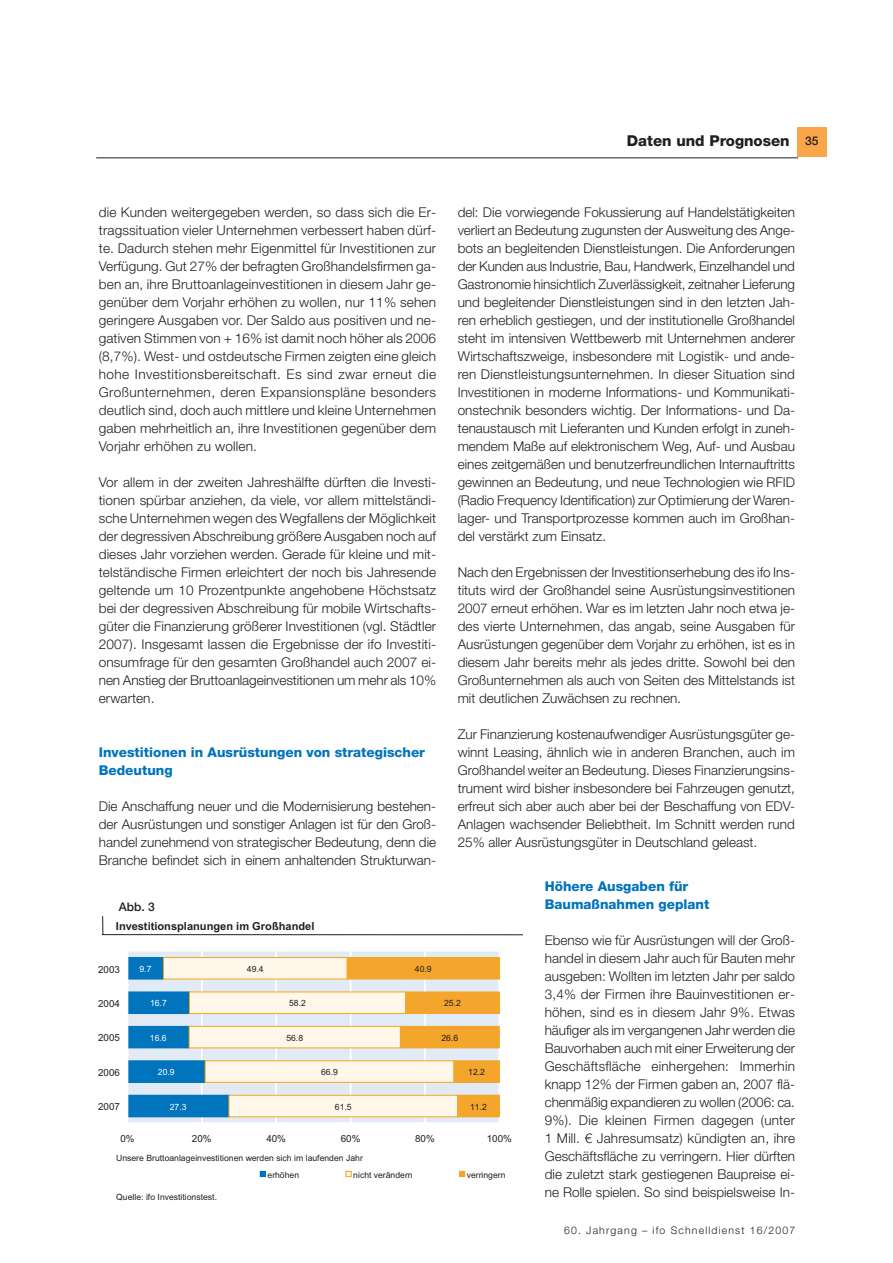
<style>
.page{position:relative;width:893px;height:1263px;background:#fff}
.page>*{position:absolute;margin:0;border:0;box-sizing:border-box;transform-origin:0 0}
.t1{font:800 15px "Helvetica Neue LT Std";color:#231f20}
.t2{font:300 13.5px/18px "Helvetica Neue LT Std";color:#231f20;text-align:justify}
.t3{font:800 13.5px/18px "Helvetica Neue LT Std";color:#0074bc}
.t4{font:500 12px "Helvetica Neue LT Std";color:#231f20}
.t5{font:700 11.1px "Arial";color:#231f20}
.t6{font:300 10.5px "Helvetica Neue LT Std";letter-spacing:.11em;color:#231f20}
.t7{font:9.75px "Arial";color:#231f20}
.t8{font:8.55px "Arial";color:#231f20}
.t9{font:8.55px "Arial";color:#fff}
</style>
<div class="page">
<hr style="left:96px;top:157px;width:702px;height:1px;background:#231f20">
<div style="left:796px;top:128px;width:30px;height:29px;background:#f9a64a"></div>
<div style="left:127px;top:951px;width:372px;height:172px;background:#e2eaf6"></div>
<hr style="left:201px;top:951px;width:2px;height:172px;background:#fff">
<hr style="left:275px;top:951px;width:2px;height:172px;background:#fff">
<hr style="left:350px;top:951px;width:1px;height:172px;background:#fff">
<hr style="left:424px;top:951px;width:2px;height:172px;background:#fff">
<div style="left:127px;top:1095px;width:102px;height:22px;background:#0074bc"></div>
<div style="left:127px;top:1061px;width:78px;height:21px;background:#0074bc"></div>
<div style="left:127px;top:1061px;width:78px;height:22px;border:1px solid #0074bc"></div>
<div style="left:127px;top:1026px;width:62px;height:22px;background:#0074bc"></div>
<div style="left:127px;top:1026px;width:62px;height:22px;border:1px solid #0074bc"></div>
<div style="left:127px;top:992px;width:62px;height:22px;background:#0074bc"></div>
<div style="left:127px;top:958px;width:36px;height:21px;background:#0074bc"></div>
<div style="left:127px;top:957px;width:37px;height:22px;border:1px solid #0074bc"></div>
<div style="left:229px;top:1095px;width:228px;height:22px;background:#fef7ea"></div>
<div style="left:229px;top:1095px;width:229px;height:22px;border:1px solid #f9a51b"></div>
<div style="left:205px;top:1061px;width:249px;height:21px;background:#fef7ea"></div>
<div style="left:205px;top:1061px;width:249px;height:22px;border:1px solid #f9a51b"></div>
<div style="left:189px;top:1026px;width:211px;height:22px;background:#fef7ea"></div>
<div style="left:189px;top:1026px;width:211px;height:22px;border:1px solid #f9a51b"></div>
<div style="left:189px;top:992px;width:217px;height:22px;background:#fef7ea"></div>
<div style="left:189px;top:992px;width:217px;height:22px;border:1px solid #f9a51b"></div>
<div style="left:163px;top:958px;width:184px;height:21px;background:#fef7ea"></div>
<div style="left:163px;top:957px;width:184px;height:22px;border:1px solid #f9a51b"></div>
<div style="left:457px;top:1095px;width:42px;height:22px;background:#f3a52c"></div>
<div style="left:454px;top:1061px;width:45px;height:21px;background:#f3a52c"></div>
<div style="left:453px;top:1061px;width:46px;height:22px;border:1px solid #f3a52c"></div>
<div style="left:400px;top:1026px;width:99px;height:22px;background:#f3a52c"></div>
<div style="left:406px;top:992px;width:93px;height:22px;background:#f3a52c"></div>
<div style="left:347px;top:958px;width:152px;height:21px;background:#f3a52c"></div>
<div style="left:347px;top:957px;width:152px;height:22px;border:1px solid #f3a52c"></div>
<hr style="left:127px;top:1122px;width:372px;height:2px;background:#fff">
<hr style="left:126px;top:951px;width:2px;height:172px;background:#fff">
<svg style="left:260px;top:1171px;width:6px;height:6px"></svg>
<svg style="left:345px;top:1171px;width:6px;height:6px"></svg>
<svg style="left:459px;top:1171px;width:6px;height:6px"></svg>
<svg style="left:102px;top:916px;width:1px;height:19px"></svg>
<hr style="left:103px;top:934px;width:419px;height:1px;background:#231f20">
<p class="t1" style="left:627px;top:135px;width:164px">Daten und Prognosen</p>
<p class="t4" style="left:805px;top:136px;width:15px">35</p>
<p class="t2" style="left:457px;top:204px;width:339px">del: Die vorwiegende Fokussierung auf Handelstätigkeiten verliert an Bedeutung zugunsten der Ausweitung des Ange&shy;bots an begleitenden Dienstleistungen. Die Anforderungen der Kunden aus Industrie, Bau, Handwerk, Einzelhandel und Gastronomie hinsichtlich Zuverlässigkeit, zeitnaher Lieferung und begleitender Dienstleistungen sind in den letzten Jah&shy;ren erheblich gestiegen, und der institutionelle Großhandel steht im intensiven Wettbewerb mit Unternehmen anderer Wirtschaftszweige, insbesondere mit Logistik- und ande&shy;ren Dienstleistungsunternehmen. In dieser Situation sind Investitionen in moderne Informations- und Kommunikati&shy;onstechnik besonders wichtig. Der Informations- und Da&shy;tenaustausch mit Lieferanten und Kunden erfolgt in zuneh&shy;mendem Maße auf elektronischem Weg, Auf- und Ausbau eines zeitgemäßen und benutzerfreundlichen Internauftritts gewinnen an Bedeutung, und neue Technologien wie RFID (Radio Frequency Identification) zur Optimierung der Waren&shy;lager- und Transportprozesse kommen auch im Großhan&shy;del verstärkt zum Einsatz.</p>
<p class="t2" style="left:457px;top:564px;width:339px">Nach den Ergebnissen der Investitionserhebung des ifo Ins&shy;tituts wird der Großhandel seine Ausrüstungsinvestitionen 2007 erneut erhöhen. War es im letzten Jahr noch etwa je&shy;des vierte Unternehmen, das angab, seine Ausgaben für Ausrüstungen gegenüber dem Vorjahr zu erhöhen, ist es in diesem Jahr bereits mehr als jedes dritte. Sowohl bei den Großunternehmen als auch von Seiten des Mittelstands ist mit deutlichen Zuwächsen zu rechnen.</p>
<p class="t2" style="left:457px;top:726px;width:339px">Zur Finanzierung kostenaufwendiger Ausrüstungsgüter ge&shy;winnt Leasing, ähnlich wie in anderen Branchen, auch im Großhandel weiter an Bedeutung. Dieses Finanzierungsins&shy;trument wird bisher insbesondere bei Fahrzeugen genutzt, erfreut sich aber auch aber bei der Beschaffung von EDV-Anlagen wachsender Beliebtheit. Im Schnitt werden rund 25% aller Ausrüstungsgüter in Deutschland geleast.</p>
<p class="t3" style="left:544px;top:879px;width:166px">Höhere Ausgaben für<br>Baumaßnahmen geplant</p>
<p class="t2" style="left:544px;top:933px;width:252px">Ebenso wie für Ausrüstungen will der Groß&shy;handel in diesem Jahr auch für Bauten mehr ausgeben: Wollten im letzten Jahr per saldo 3,4% der Firmen ihre Bauinvestitionen er&shy;höhen, sind es in diesem Jahr 9%. Etwas häufiger als im vergangenen Jahr werden die Bauvorhaben auch mit einer Erweiterung der Geschäftsfläche einhergehen: Immerhin knapp 12% der Firmen gaben an, 2007 flä&shy;chenmäßig expandieren zu wollen (2006: ca.<br>9%). Die kleinen Firmen dagegen (unter 1 Mill. € Jahresumsatz) kündigten an, ihre Geschäftsfläche zu verringern. Hier dürften die zuletzt stark gestiegenen Baupreise ei&shy;ne Rolle spielen. So sind beispielsweise In-</p>
<p class="t6" style="left:564px;top:1227px;width:233px">60. Jahrgang – ifo Schnelldienst 16/2007</p>
<p class="t2" style="left:99px;top:204px;width:339px">die Kunden weitergegeben werden, so dass sich die Er&shy;tragssituation vieler Unternehmen verbessert haben dürf&shy;te. Dadurch stehen mehr Eigenmittel für Investitionen zur Verfügung. Gut 27% der befragten Großhandelsfirmen ga&shy;ben an, ihre Bruttoanlageinvestitionen in diesem Jahr ge&shy;genüber dem Vorjahr erhöhen zu wollen, nur 11% sehen geringere Ausgaben vor. Der Saldo aus positiven und ne&shy;gativen Stimmen von + 16% ist damit noch höher als 2006 (8,7%). West- und ostdeutsche Firmen zeigten eine gleich hohe Investitionsbereitschaft. Es sind zwar erneut die Großunternehmen, deren Expansionspläne besonders deutlich sind, doch auch mittlere und kleine Unternehmen gaben mehrheitlich an, ihre Investitionen gegenüber dem Vorjahr erhöhen zu wollen.</p>
<p class="t2" style="left:99px;top:474px;width:339px">Vor allem in der zweiten Jahreshälfte dürften die Investi&shy;tionen spürbar anziehen, da viele, vor allem mittelständi&shy;sche Unternehmen wegen des Wegfallens der Möglichkeit der degressiven Abschreibung größere Ausgaben noch auf dieses Jahr vorziehen werden. Gerade für kleine und mit&shy;telständische Firmen erleichtert der noch bis Jahresende geltende um 10 Prozentpunkte angehobene Höchstsatz bei der degressiven Abschreibung für mobile Wirtschafts&shy;güter die Finanzierung größerer Investitionen (vgl. Städtler 2007). Insgesamt lassen die Ergebnisse der ifo Investiti&shy;onsumfrage für den gesamten Großhandel auch 2007 ei&shy;nen Anstieg der Bruttoanlageinvestitionen um mehr als 10% erwarten.</p>
<p class="t3" style="left:99px;top:744px;width:328px">Investitionen in Ausrüstungen von strategischer<br>Bedeutung</p>
<p class="t2" style="left:99px;top:798px;width:339px">Die Anschaffung neuer und die Modernisierung bestehen&shy;der Ausrüstungen und sonstiger Anlagen ist für den Groß&shy;handel zunehmend von strategischer Bedeutung, denn die Branche befindet sich in einem anhaltenden Strukturwan-</p>
<p class="t4" style="left:119px;top:903px;width:38px">Abb. 3</p>
<p class="t5" style="left:116px;top:922px;width:200px">Investitionsplanungen im Großhandel</p>
<p class="t7" style="left:98px;top:966px;width:23px">2003</p>
<p class="t8" style="left:415px;top:966px;width:18px">40.9</p>
<p class="t8" style="left:247px;top:966px;width:18px">49.4</p>
<p class="t9" style="left:139px;top:966px;width:14px">9.7</p>
<p class="t7" style="left:98px;top:1000px;width:23px">2004</p>
<p class="t8" style="left:444px;top:1000px;width:18px">25.2</p>
<p class="t8" style="left:289px;top:1000px;width:18px">58.2</p>
<p class="t9" style="left:150px;top:1000px;width:18px">16.7</p>
<p class="t7" style="left:98px;top:1034px;width:23px">2005</p>
<p class="t8" style="left:441px;top:1035px;width:18px">26.6</p>
<p class="t8" style="left:286px;top:1035px;width:18px">56.8</p>
<p class="t9" style="left:150px;top:1035px;width:18px">16.6</p>
<p class="t7" style="left:98px;top:1069px;width:23px">2006</p>
<p class="t8" style="left:468px;top:1069px;width:18px">12.2</p>
<p class="t8" style="left:321px;top:1069px;width:18px">66.9</p>
<p class="t9" style="left:158px;top:1069px;width:18px">20.9</p>
<p class="t7" style="left:98px;top:1103px;width:23px">2007</p>
<p class="t8" style="left:470px;top:1104px;width:18px">11.2</p>
<p class="t8" style="left:335px;top:1104px;width:18px">61.5</p>
<p class="t9" style="left:170px;top:1104px;width:18px">27.3</p>
<p class="t7" style="left:120px;top:1135px;width:16px">0%</p>
<p class="t7" style="left:192px;top:1135px;width:21px">20%</p>
<p class="t7" style="left:266px;top:1135px;width:21px">40%</p>
<p class="t7" style="left:341px;top:1135px;width:21px">60%</p>
<p class="t7" style="left:415px;top:1135px;width:21px">80%</p>
<p class="t7" style="left:487px;top:1135px;width:27px">100%</p>
<p class="t8" style="left:116px;top:1155px;width:248px">Unsere Bruttoanlageinvestitionen werden sich im laufenden Jahr</p>
<p class="t8" style="left:267px;top:1172px;width:33px">erhöhen</p>
<p class="t8" style="left:353px;top:1172px;width:61px">nicht verändern</p>
<p class="t8" style="left:467px;top:1172px;width:40px">verringern</p>
<p class="t8" style="left:116px;top:1194px;width:102px">Quelle: ifo Investitionstest.</p>
</div>
